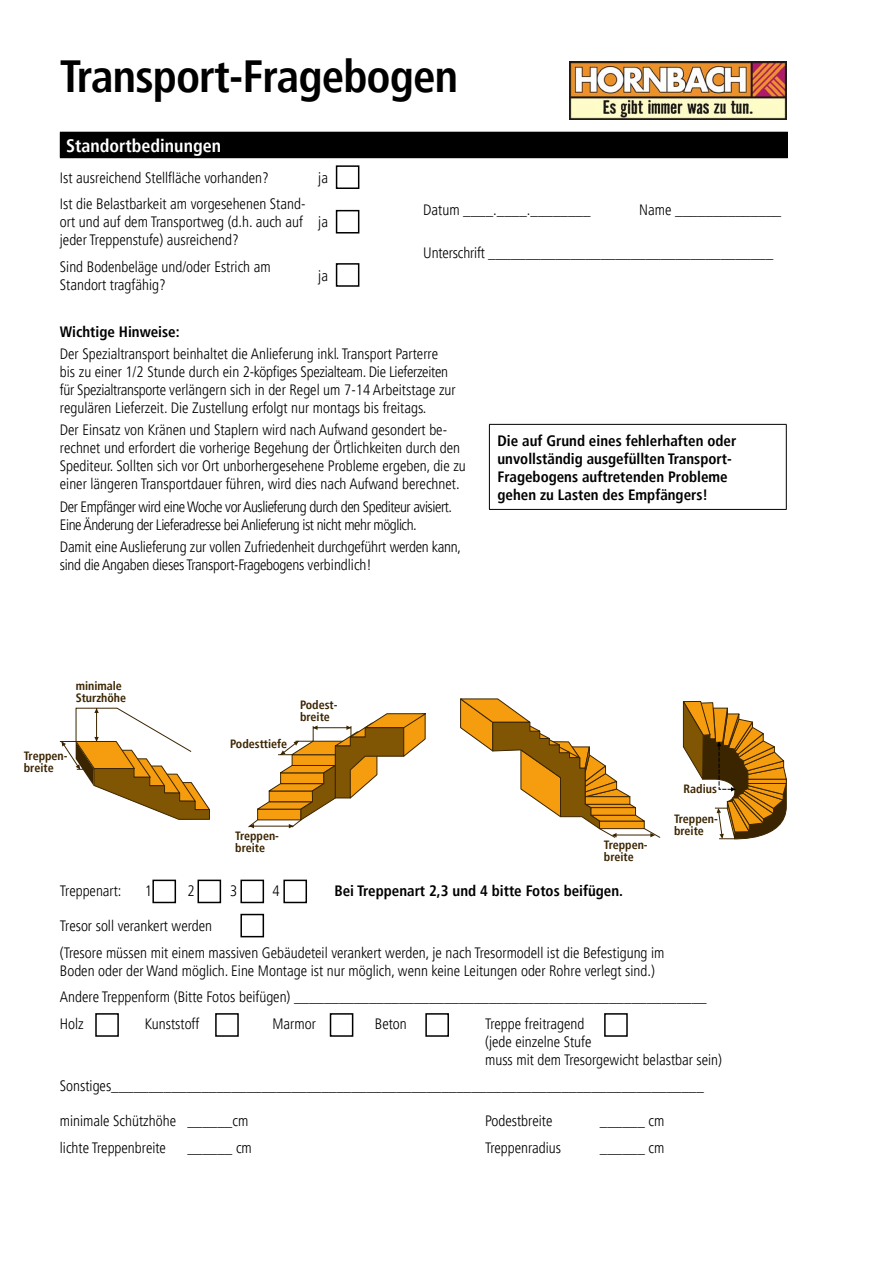
<style>
.page{position:relative;width:893px;height:1263px;background:#fff}
.page>*{position:absolute;margin:0;border:0;box-sizing:border-box;transform-origin:0 0}
.t1{font:700 condensed 45px "Frutiger LT Pro";letter-spacing:-.02em;color:#000}
.t2{font:700 condensed 18px "Frutiger LT Pro";color:#fff}
.t3{font:300 condensed 15px/18px "Frutiger LT Pro";color:#000}
.t4{font:700 condensed 15px/18px "Frutiger LT Pro";color:#000}
.t5{font:300 condensed 15px/18px "Frutiger LT Pro";letter-spacing:-.03em;color:#000}
.t6{font:700 condensed 12px/12px "Frutiger LT Pro";color:#3b2500}
</style>
<div class="page">
<div style="left:60px;top:132px;width:727px;height:26px;background:#000"></div>
<hr style="left:60px;top:132px;width:728px;height:1px;background:#000">
<svg style="left:787px;top:133px;width:1px;height:24px"></svg>
<hr style="left:60px;top:157px;width:728px;height:1px;background:#000">
<hr style="left:489px;top:424px;width:298px;height:1px;background:#000">
<hr style="left:489px;top:425px;width:1px;height:84px;background:#000">
<hr style="left:786px;top:425px;width:1px;height:84px;background:#000">
<hr style="left:489px;top:509px;width:298px;height:1px;background:#000">
<div style="left:336px;top:165px;width:23px;height:24px;border:2px solid #000"></div>
<div style="left:336px;top:210px;width:23px;height:23px;border:2px solid #000"></div>
<div style="left:336px;top:263px;width:23px;height:24px;border:2px solid #000"></div>
<svg style="left:59px;top:707px;width:151px;height:113px"></svg>
<svg style="left:248px;top:713px;width:178px;height:115px"></svg>
<svg style="left:682px;top:700px;width:105px;height:140px"></svg>
<svg style="left:460px;top:698px;width:201px;height:140px"></svg>
<div style="left:152px;top:880px;width:24px;height:23px;border:2px solid #000"></div>
<div style="left:95px;top:1013px;width:24px;height:24px;border:2px solid #000"></div>
<div style="left:215px;top:1013px;width:24px;height:24px;border:2px solid #000"></div>
<div style="left:330px;top:1013px;width:23px;height:24px;border:2px solid #000"></div>
<div style="left:425px;top:1013px;width:24px;height:24px;border:2px solid #000"></div>
<div style="left:604px;top:1013px;width:24px;height:24px;border:2px solid #000"></div>
<div style="left:198px;top:880px;width:23px;height:23px;border:2px solid #000"></div>
<div style="left:240px;top:880px;width:24px;height:23px;border:2px solid #000"></div>
<div style="left:240px;top:914px;width:24px;height:23px;border:2px solid #000"></div>
<div style="left:283px;top:880px;width:24px;height:23px;border:2px solid #000"></div>
<img style="left:570px;top:62px;width:217px;height:57px">
<h1 class="t1" style="left:60px;top:50px;width:400px">Transport-Fragebogen</h1>
<p class="t2" style="left:66px;top:135px;width:156px">Standortbedinungen</p>
<p class="t3" style="left:60px;top:165px;width:247px;line-height:26.5px">Ist ausreichend Stellfläche vorhanden?<br>Ist die Belastbarkeit am vorgesehenen Stand-</p>
<p class="t3" style="left:60px;top:213px;width:244px">ort und auf dem Transportweg (d.h. auch auf jeder Treppenstufe) ausreichend?</p>
<p class="t3" style="left:60px;top:258px;width:212px">Sind Bodenbeläge und/oder Estrich am<br>Standort tragfähig?</p>
<p class="t3" style="left:318px;top:169px;width:11px">ja</p>
<p class="t3" style="left:318px;top:213px;width:11px">ja</p>
<p class="t3" style="left:318px;top:267px;width:11px">ja</p>
<p class="t3" style="left:423px;top:201px;width:169px">Datum ____.____.________</p>
<p class="t3" style="left:639px;top:201px;width:143px">Name ______________</p>
<p class="t3" style="left:423px;top:244px;width:352px">Unterschrift ______________________________________</p>
<p class="t4" style="left:60px;top:323px;width:121px">Wichtige Hinweise:</p>
<p class="t3" style="left:60px;top:345px;width:397px">Der Spezialtransport beinhaltet die Anlieferung inkl. Transport Parterre bis zu einer 1/2 Stunde durch ein 2-köpfiges Spezialteam. Die Lieferzeiten für Spezialtransporte verlängern sich in der Regel um 7-14 Arbeitstage zur regulären Lieferzeit. Die Zustellung erfolgt nur montags bis freitags.</p>
<p class="t3" style="left:60px;top:421px;width:407px">Der Einsatz von Kränen und Staplern wird nach Aufwand gesondert be&shy;rechnet und erfordert die vorherige Begehung der Örtlichkeiten durch den Spediteur. Sollten sich vor Ort unborhergesehene Probleme ergeben, die zu einer längeren Transportdauer führen, wird dies nach Aufwand berechnet.</p>
<p class="t5" style="left:60px;top:497px;width:394px">Der Empfänger wird eine Woche vor Auslieferung durch den Spediteur avisiert.<br>Eine Änderung der Lieferadresse bei Anlieferung ist nicht mehr möglich.</p>
<p class="t3" style="left:60px;top:538px;width:403px">Damit eine Auslieferung zur vollen Zufriedenheit durchgeführt werden kann, sind die Angaben dieses Transport-Fragebogens verbindlich!</p>
<p class="t4" style="left:497px;top:431px;width:240px">Die auf Grund eines fehlerhaften oder unvollständig ausgefüllten Transport-Fragebogens auftretenden Probleme gehen zu Lasten des Empfängers!</p>
<p class="t6" style="left:76px;top:679px;width:52px">minimale<br>Sturzhöhe</p>
<p class="t6" style="left:24px;top:749px;width:45px">Treppen&shy;breite</p>
<p class="t6" style="left:230px;top:738px;width:59px">Podesttiefe</p>
<p class="t6" style="left:300px;top:699px;width:39px">Podest&shy;breite</p>
<p class="t6" style="left:684px;top:783px;width:35px">Radius</p>
<p class="t6" style="left:235px;top:830px;width:45px">Treppen&shy;breite</p>
<p class="t6" style="left:604px;top:839px;width:45px">Treppen&shy;breite</p>
<p class="t6" style="left:674px;top:813px;width:45px">Treppen&shy;breite</p>
<p class="t3" style="left:60px;top:882px;width:63px">Treppenart:</p>
<p class="t3" style="left:145px;top:882px;width:9px">1</p>
<p class="t3" style="left:187px;top:882px;width:9px">2</p>
<p class="t3" style="left:230px;top:882px;width:9px">3</p>
<p class="t3" style="left:273px;top:882px;width:9px">4</p>
<p class="t4" style="left:334px;top:882px;width:290px">Bei Treppenart 2,3 und 4 bitte Fotos beifügen.</p>
<p class="t3" style="left:60px;top:913px;width:606px;line-height:26.5px">Tresor soll verankert werden<br>(Tresore müssen mit einem massiven Gebäudeteil verankert werden, je nach Tresormodell ist die Befestigung im</p>
<p class="t3" style="left:60px;top:957px;width:648px;line-height:26.5px">Boden oder der Wand möglich. Eine Montage ist nur möglich, wenn keine Leitungen oder Rohre verlegt sind.)<br>Andere Treppenform (Bitte Fotos beifügen) _______________________________________________________<br>Holz</p>
<p class="t3" style="left:145px;top:1015px;width:56px">Kunststoff</p>
<p class="t3" style="left:272px;top:1015px;width:45px">Marmor</p>
<p class="t3" style="left:375px;top:1015px;width:33px">Beton</p>
<p class="t3" style="left:485px;top:1015px;width:238px">Treppe freitragend<br>(jede einzelne Stufe<br>muss mit dem Tresorgewicht belastbar sein)</p>
<p class="t3" style="left:60px;top:1077px;width:645px">Sonstiges_______________________________________________________________________________</p>
<p class="t3" style="left:60px;top:1112px;width:190px">minimale Schützhöhe ______cm</p>
<p class="t3" style="left:485px;top:1112px;width:69px">Podestbreite</p>
<p class="t3" style="left:600px;top:1112px;width:66px">______ cm</p>
<p class="t3" style="left:60px;top:1139px;width:108px">lichte Treppenbreite</p>
<p class="t3" style="left:187px;top:1139px;width:66px">______ cm</p>
<p class="t3" style="left:485px;top:1139px;width:77px">Treppenradius</p>
<p class="t3" style="left:600px;top:1139px;width:66px">______ cm</p>
</div>
